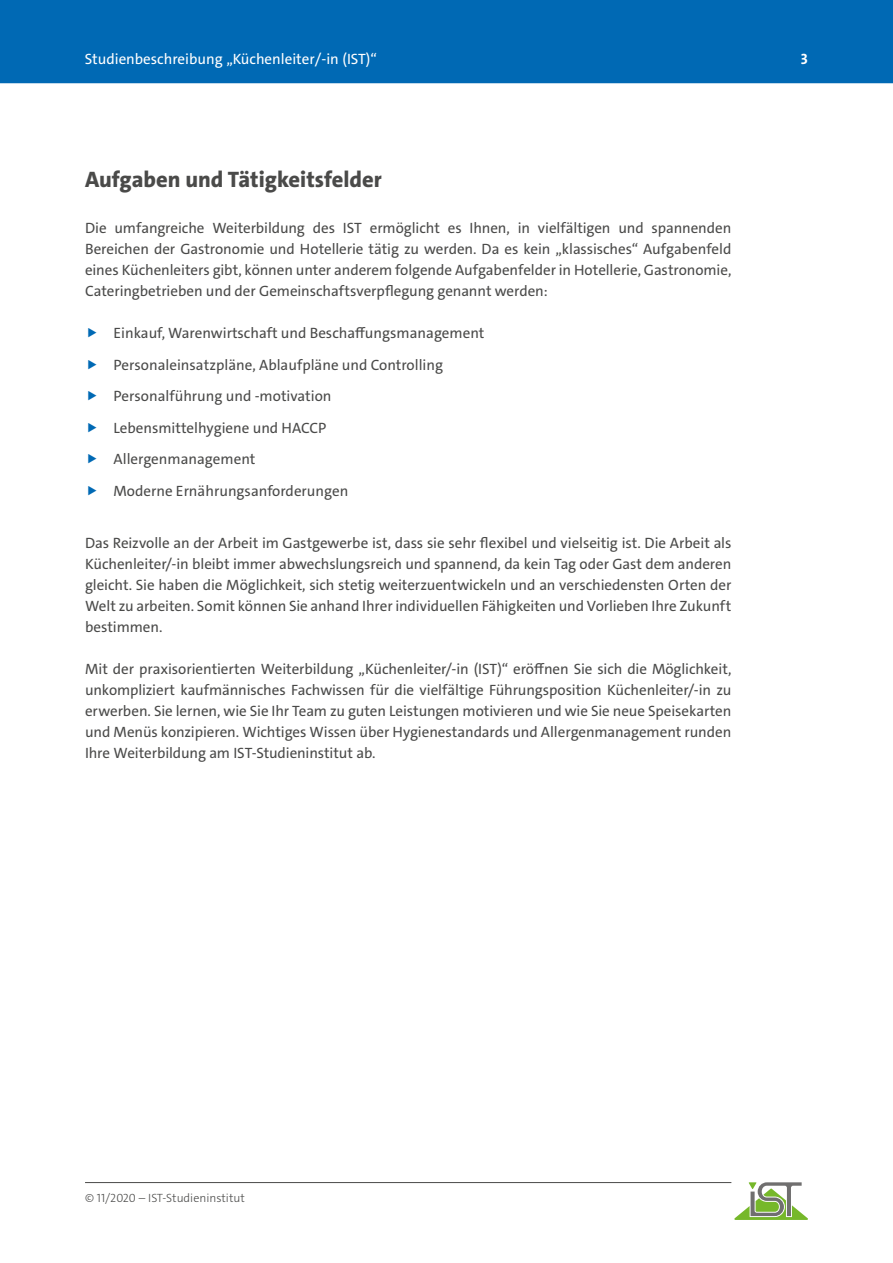
<style>
.page{position:relative;width:893px;height:1263px;background:#fff}
.page>*{position:absolute;margin:0;border:0;box-sizing:border-box;transform-origin:0 0}
.t1{font:800 22.5px "The Sans C4 s";color:#4a4a49}
.t2{font:15px/21px "The Sans C4 s";color:#4a4a49;text-align:justify}
.t3{font:15px "The Sans C4 s";color:#fff}
.t4{font:700 15px "The Sans C4 s";color:#fff}
.t5{font:300 12px "The Sans C4 s";color:#4a4a49}
</style>
<div class="page">
<hr style="left:85px;top:1182px;width:646px;height:1px;background:#4a4a49">
<svg style="left:734px;top:1182px;width:74px;height:38px"></svg>
<div style="left:0;top:0;width:893px;height:83px;background:#0069b4"></div>
<p class="t3" style="left:85px;top:49px;width:294px">Studienbeschreibung „Küchenleiter/-in (IST)“</p>
<p class="t4" style="left:801px;top:49px;width:9px">3</p>
<h1 class="t1" style="left:85px;top:165px;width:298px">Aufgaben und Tätigkeitsfelder</h1>
<p class="t2" style="left:85px;top:217px;width:648px">Die umfangreiche Weiterbildung des IST ermöglicht es Ihnen, in vielfältigen und spannenden Bereichen der Gastronomie und Hotellerie tätig zu werden. Da es kein „klassisches“ Aufgabenfeld eines Küchenleiters gibt, können unter anderem folgende Aufgabenfelder in Hotellerie, Gastronomie, Cateringbetrieben und der Gemeinschaftsverpflegung genannt werden:</p>
<p class="t2" style="left:114px;top:317px;width:372px;line-height:31.7px;text-align:left">Einkauf, Warenwirtschaft und Beschaffungsmanagement Personaleinsatzpläne, Ablaufpläne und Controlling Personalführung und -motivation<br>Lebensmittelhygiene und HACCP<br>Allergenmanagement<br>Moderne Ernährungsanforderungen</p>
<p class="t2" style="left:85px;top:532px;width:648px">Das Reizvolle an der Arbeit im Gastgewerbe ist, dass sie sehr flexibel und vielseitig ist. Die Arbeit als Küchenleiter/-in bleibt immer abwechslungsreich und spannend, da kein Tag oder Gast dem anderen gleicht. Sie haben die Möglichkeit, sich stetig weiterzuentwickeln und an verschiedensten Orten der Welt zu arbeiten. Somit können Sie anhand Ihrer individuellen Fähigkeiten und Vorlieben Ihre Zukunft bestimmen.</p>
<p class="t2" style="left:85px;top:658px;width:648px">Mit der praxisorientierten Weiterbildung „Küchenleiter/-in (IST)“ eröffnen Sie sich die Möglichkeit, unkompliziert kaufmännisches Fachwissen für die vielfältige Führungsposition Küchenleiter/-in zu erwerben. Sie lernen, wie Sie Ihr Team zu guten Leistungen motivieren und wie Sie neue Speisekarten und Menüs konzipieren. Wichtiges Wissen über Hygienestandards und Allergenmanagement runden Ihre Weiterbildung am IST-Studieninstitut ab.</p>
<p class="t5" style="left:85px;top:1190px;width:161px">© 11/2020 – IST-Studieninstitut</p>
</div>
